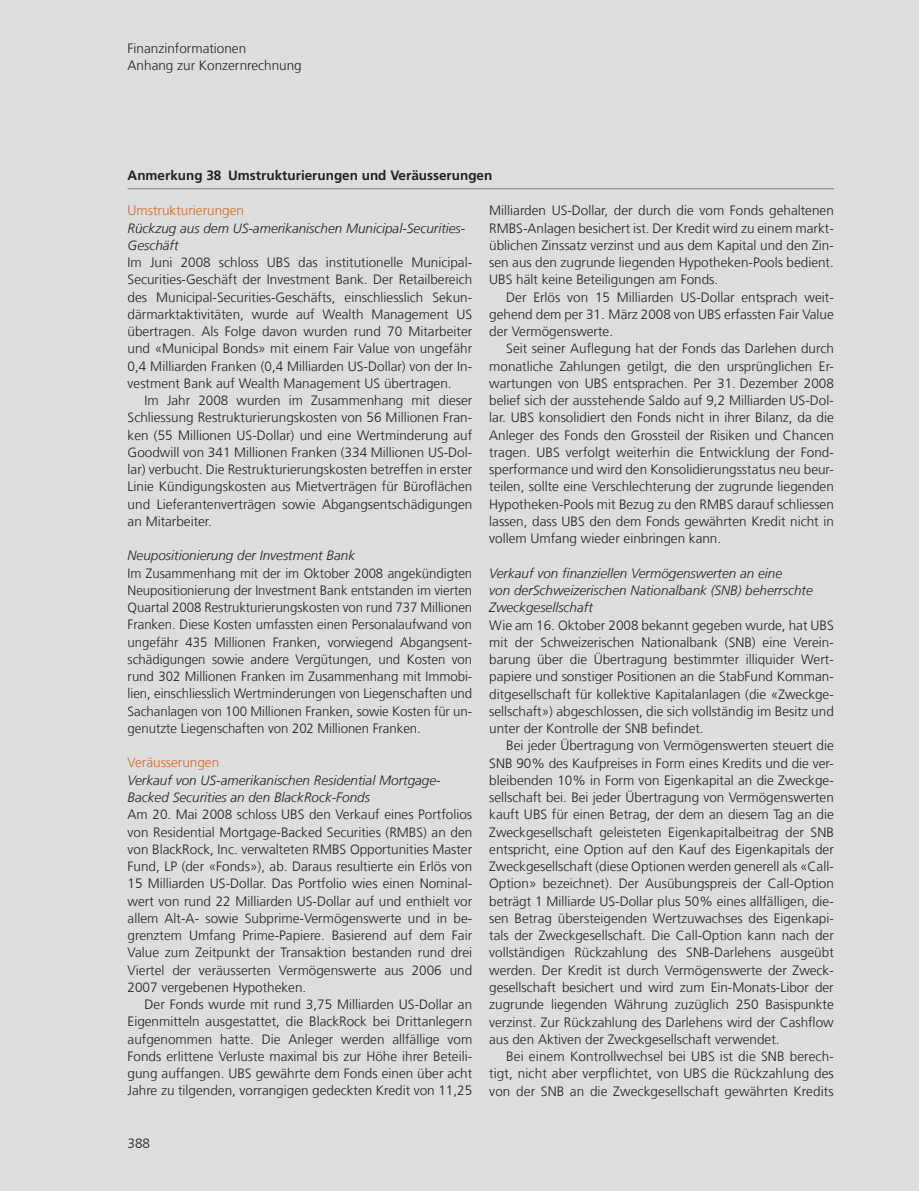
<style>
.page{position:relative;width:919px;height:1191px;background:#fff}
.page>*{position:absolute;margin:0;border:0;box-sizing:border-box;transform-origin:0 0}
.t1{font:300 13.5px/17.2px "Frutiger LT Com";color:#231f20;text-align:justify}
.t2{font:italic 300 13.5px/17.2px "Frutiger LT Com";color:#231f20}
.t3{font:700 13.5px "Frutiger LT Com";color:#231f20}
.t4{font:300 13.5px "Frutiger LT Com";color:#d8671b}
</style>
<div class="page">
<div style="left:0;top:0;width:918px;height:1191px;background:#dcdddf"></div>
<hr style="left:128px;top:188px;width:705px;height:1px;background:#76787b">
<p class="t1" style="left:128px;top:39px;width:176px">Finanzinformationen<br>Anhang zur Konzernrechnung</p>
<p class="t3" style="left:128px;top:168px;width:366px">Anmerkung 38 Umstrukturierungen und Veräusserungen</p>
<p class="t4" style="left:128px;top:203px;width:118px">Umstrukturierungen</p>
<p class="t2" style="left:128px;top:219px;width:338px">Rückzug aus dem US-amerikanischen Municipal-Securities-<br>Geschäft</p>
<p class="t1" style="left:128px;top:254px;width:346px">Im Juni 2008 schloss UBS das institutionelle Municipal-Securities-Geschäft der Investment Bank. Der Retailbereich des Municipal-Securities-Geschäfts, einschliesslich Sekun&shy;därmarktaktivitäten, wurde auf Wealth Management US übertragen. Als Folge davon wurden rund 70 Mitarbeiter und «Municipal Bonds» mit einem Fair Value von ungefähr 0,4 Milliarden Franken (0,4 Milliarden US-Dollar) von der In&shy;vestment Bank auf Wealth Management US übertragen.</p>
<p class="t1" style="left:128px;top:392px;width:346px;text-indent:17px">Im Jahr 2008 wurden im Zusammenhang mit dieser Schliessung Restrukturierungskosten von 56 Millionen Fran&shy;ken (55 Millionen US-Dollar) und eine Wertminderung auf Goodwill von 341 Millionen Franken (334 Millionen US-Dol&shy;lar) verbucht. Die Restrukturierungskosten betreffen in erster Linie Kündigungskosten aus Mietverträgen für Büroflächen und Lieferantenverträgen sowie Abgangsentschädigungen an Mitarbeiter.</p>
<p class="t2" style="left:128px;top:547px;width:229px">Neupositionierung der Investment Bank</p>
<p class="t1" style="left:128px;top:564px;width:346px">Im Zusammenhang mit der im Oktober 2008 angekündigten Neupositionierung der Investment Bank entstanden im vierten Quartal 2008 Restrukturierungskosten von rund 737 Millionen Franken. Diese Kosten umfassten einen Personalaufwand von ungefähr 435 Millionen Franken, vorwiegend Abgangsent&shy;schädigungen sowie andere Vergütungen, und Kosten von rund 302 Millionen Franken im Zusammenhang mit Immobi&shy;lien, einschliesslich Wertminderungen von Liegenschaften und Sachanlagen von 100 Millionen Franken, sowie Kosten für un&shy;genutzte Liegenschaften von 202 Millionen Franken.</p>
<p class="t4" style="left:128px;top:755px;width:93px">Veräusserungen</p>
<p class="t2" style="left:128px;top:771px;width:313px">Verkauf von US-amerikanischen Residential Mortgage-<br>Backed Securities an den BlackRock-Fonds</p>
<p class="t1" style="left:128px;top:806px;width:346px">Am 20. Mai 2008 schloss UBS den Verkauf eines Portfolios von Residential Mortgage-Backed Securities (RMBS) an den von BlackRock, Inc. verwalteten RMBS Opportunities Master Fund, LP (der «Fonds»), ab. Daraus resultierte ein Erlös von 15 Milliarden US-Dollar. Das Portfolio wies einen Nominal&shy;wert von rund 22 Milliarden US-Dollar auf und enthielt vor allem Alt-A- sowie Subprime-Vermögenswerte und in be&shy;grenztem Umfang Prime-Papiere. Basierend auf dem Fair Value zum Zeitpunkt der Transaktion bestanden rund drei Viertel der veräusserten Vermögenswerte aus 2006 und 2007 vergebenen Hypotheken.</p>
<p class="t1" style="left:128px;top:996px;width:346px;text-indent:17px">Der Fonds wurde mit rund 3,75 Milliarden US-Dollar an Eigenmitteln ausgestattet, die BlackRock bei Drittanlegern aufgenommen hatte. Die Anleger werden allfällige vom Fonds erlittene Verluste maximal bis zur Höhe ihrer Beteili&shy;gung auffangen. UBS gewährte dem Fonds einen über acht Jahre zu tilgenden, vorrangigen gedeckten Kredit von 11,25</p>
<p class="t1" style="left:128px;top:1134px;width:24px">388</p>
<p class="t1" style="left:489px;top:202px;width:346px">Milliarden US-Dollar, der durch die vom Fonds gehaltenen RMBS-Anlagen besichert ist. Der Kredit wird zu einem markt&shy;üblichen Zinssatz verzinst und aus dem Kapital und den Zin&shy;sen aus den zugrunde liegenden Hypotheken-Pools bedient.<br>UBS hält keine Beteiligungen am Fonds.</p>
<p class="t1" style="left:489px;top:288px;width:346px;text-indent:17px">Der Erlös von 15 Milliarden US-Dollar entsprach weit&shy;gehend dem per 31. März 2008 von UBS erfassten Fair Value der Vermögenswerte.</p>
<p class="t1" style="left:489px;top:340px;width:346px;text-indent:17px">Seit seiner Auflegung hat der Fonds das Darlehen durch monatliche Zahlungen getilgt, die den ursprünglichen Er&shy;wartungen von UBS entsprachen. Per 31. Dezember 2008 belief sich der ausstehende Saldo auf 9,2 Milliarden US-Dol&shy;lar. UBS konsolidiert den Fonds nicht in ihrer Bilanz, da die Anleger des Fonds den Grossteil der Risiken und Chancen tragen. UBS verfolgt weiterhin die Entwicklung der Fond&shy;sperformance und wird den Konsolidierungsstatus neu beur&shy;teilen, sollte eine Verschlechterung der zugrunde liegenden Hypotheken-Pools mit Bezug zu den RMBS darauf schliessen lassen, dass UBS den dem Fonds gewährten Kredit nicht in vollem Umfang wieder einbringen kann.</p>
<p class="t2" style="left:489px;top:564px;width:325px">Verkauf von finanziellen Vermögenswerten an eine<br>von derSchweizerischen Nationalbank (SNB) beherrschte<br>Zweckgesellschaft</p>
<p class="t1" style="left:489px;top:616px;width:346px">Wie am 16. Oktober 2008 bekannt gegeben wurde, hat UBS mit der Schweizerischen Nationalbank (SNB) eine Verein&shy;barung über die Übertragung bestimmter illiquider Wert&shy;papiere und sonstiger Positionen an die StabFund Komman&shy;ditgesellschaft für kollektive Kapitalanlagen (die «Zweckge&shy;sellschaft») abgeschlossen, die sich vollständig im Besitz und unter der Kontrolle der SNB befindet.</p>
<p class="t1" style="left:489px;top:737px;width:346px;text-indent:17px">Bei jeder Übertragung von Vermögenswerten steuert die SNB 90% des Kaufpreises in Form eines Kredits und die ver&shy;bleibenden 10% in Form von Eigenkapital an die Zweckge&shy;sellschaft bei. Bei jeder Übertragung von Vermögenswerten kauft UBS für einen Betrag, der dem an diesem Tag an die Zweckgesellschaft geleisteten Eigenkapitalbeitrag der SNB entspricht, eine Option auf den Kauf des Eigenkapitals der Zweckgesellschaft (diese Optionen werden generell als «Call-Option» bezeichnet). Der Ausübungspreis der Call-Option beträgt 1 Milliarde US-Dollar plus 50% eines allfälligen, die&shy;sen Betrag übersteigenden Wertzuwachses des Eigenkapi&shy;tals der Zweckgesellschaft. Die Call-Option kann nach der vollständigen Rückzahlung des SNB-Darlehens ausgeübt werden. Der Kredit ist durch Vermögenswerte der Zweck&shy;gesellschaft besichert und wird zum Ein-Monats-Libor der zugrunde liegenden Währung zuzüglich 250 Basispunkte verzinst. Zur Rückzahlung des Darlehens wird der Cashflow aus den Aktiven der Zweckgesellschaft verwendet.</p>
<p class="t1" style="left:489px;top:1047px;width:346px;text-indent:17px">Bei einem Kontrollwechsel bei UBS ist die SNB berech&shy;tigt, nicht aber verpflichtet, von UBS die Rückzahlung des von der SNB an die Zweckgesellschaft gewährten Kredits</p>
</div>
